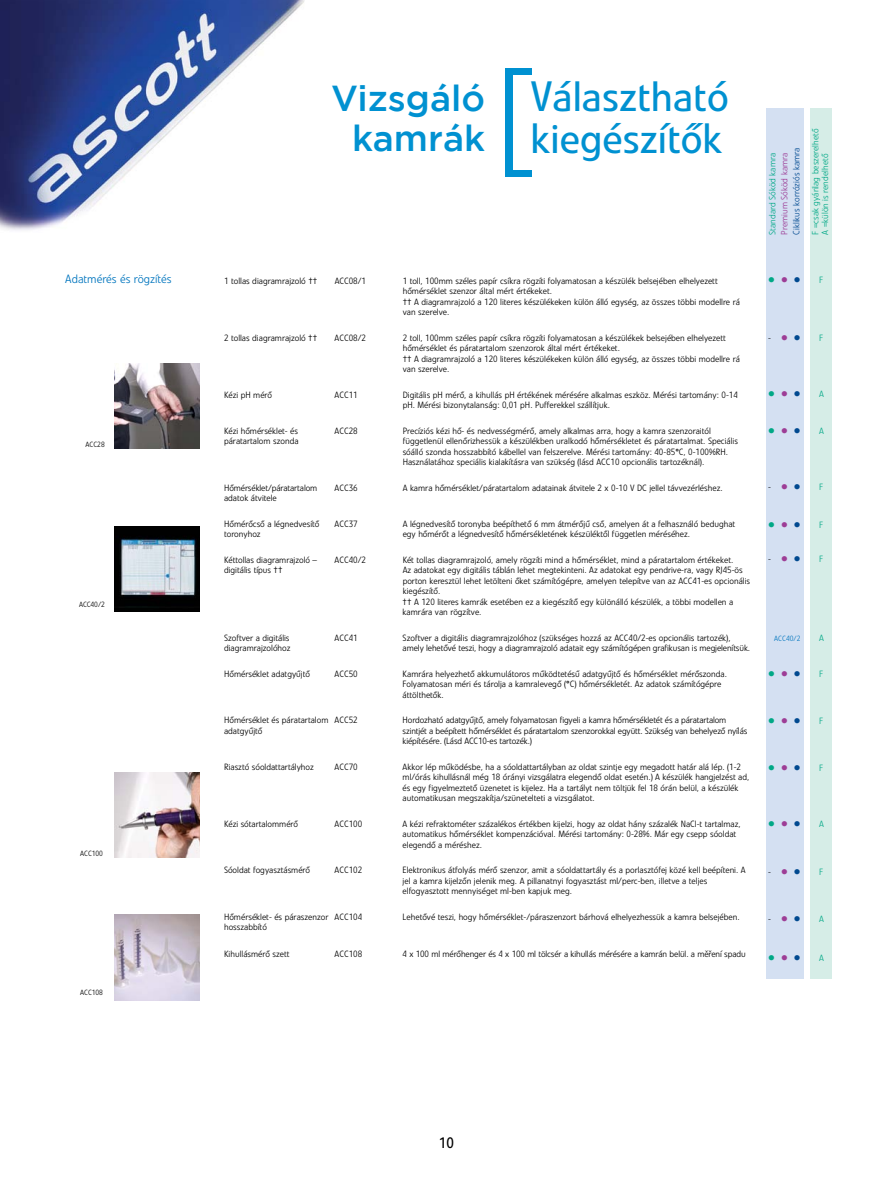
<style>
.page{position:relative;width:893px;height:1191px;background:#fff}
.page>*{position:absolute;margin:0;border:0;box-sizing:border-box;transform-origin:0 0}
.t1{font:42px/42px "Veto LT Pro";color:#0091d1}
.t2{font:500 36px/40.5px "Gotham";color:#0091d1;text-align:center}
.t3{font:15px "Veto LT Pro";color:#000}
.t4{font:300 12px "Veto LT Pro";color:#0075be}
.t5{font:300 9px/10.5px "Veto LT Pro";color:#000}
.t6{font:300 9px/9.8px "Veto LT Pro";color:#00a886}
.t7{font:9px "Wingdings";color:#00a886}
.t8{font:300 9px "Veto LT Pro";color:#004990}
.t9{font:300 9px "Veto LT Pro";color:#9d3d96}
.t10{font:300 7.5px "Veto LT Pro";letter-spacing:-.01em;color:#000}
.t11{font:300 7.5px "Veto LT Pro";color:#0075be}
.s1{color:#9d3d96}
.s2{color:#004990}
</style>
<div class="page">
<div style="left:506px;top:68px;width:26px;height:108px;background:#0091d1"></div>
<div style="left:513px;top:75px;width:28px;height:95px;background:#fff"></div>
<div style="left:766px;top:108px;width:37px;height:871px;background:#d4e0f2"></div>
<div style="left:810px;top:108px;width:21px;height:871px;background:#d6ede7"></div>
<img style="left:115px;top:526px;width:85px;height:85px">
<img style="left:115px;top:915px;width:85px;height:85px">
<img style="left:115px;top:364px;width:85px;height:85px">
<img style="left:115px;top:772px;width:85px;height:85px">
<img style="left:0;top:0;width:305px;height:230px">
<h3 class="t4" style="left:65px;top:272px;width:108px">Adatmérés és rögzítés</h3>
<p class="t10" style="left:86px;top:440px;width:21px">ACC28</p>
<p class="t10" style="left:79px;top:600px;width:27px">ACC40/2</p>
<p class="t10" style="left:80px;top:849px;width:24px">ACC100</p>
<p class="t10" style="left:80px;top:988px;width:24px">ACC108</p>
<h2 class="t2" style="left:331px;top:77px;width:155px">Vizsgáló kamrák</h2>
<h1 class="t1" style="left:531px;top:76px;width:200px">Választható kiegészítők</h1>
<p class="t5" style="left:224px;top:275px;width:95px">1 tollas diagramrajzoló ††</p>
<p class="t5" style="left:335px;top:275px;width:33px">ACC08/1</p>
<p class="t5" style="left:403px;top:275px;width:339px">1 toll, 100mm széles papír csíkra rögzíti folyamatosan a készülék belsejében elhelyezett hőmérséklet szenzor által mért értékeket.<br>†† A diagramrajzoló a 120 literes készülékeken külön álló egység, az összes többi modellre rá van szerelve.</p>
<p class="t5" style="left:224px;top:332px;width:95px">2 tollas diagramrajzoló ††</p>
<p class="t5" style="left:335px;top:332px;width:33px">ACC08/2</p>
<p class="t5" style="left:403px;top:332px;width:339px">2 toll, 100mm széles papír csíkra rögzíti folyamatosan a készülékek belsejében elhelyezett hőmérséklet és páratartalom szenzorok által mért értékeket.<br>†† A diagramrajzoló a 120 literes készülékeken külön álló egység, az összes többi modellre rá van szerelve.</p>
<p class="t5" style="left:224px;top:389px;width:50px">Kézi pH mérő</p>
<p class="t5" style="left:335px;top:389px;width:25px">ACC11</p>
<p class="t5" style="left:403px;top:389px;width:337px">Digitális pH mérő, a kihullás pH értékének mérésére alkalmas eszköz. Mérési tartomány: 0-14 pH. Mérési bizonytalanság: 0,01 pH. Pufferekkel szállítjuk.</p>
<p class="t5" style="left:224px;top:425px;width:76px">Kézi hőmérséklet- és</p>
<p class="t5" style="left:335px;top:425px;width:25px">ACC28</p>
<p class="t5" style="left:403px;top:425px;width:310px">Precíziós kézi hő- és nedvességmérő, amely alkalmas arra, hogy a kamra szenzoraitól</p>
<p class="t5" style="left:224px;top:436px;width:76px">páratartalom szonda</p>
<p class="t5" style="left:403px;top:436px;width:337px">függetlenül ellenőrizhessük a készülékben uralkodó hőmérsékletet és páratartalmat. Speciális sóálló szonda hosszabbító kábellel van felszerelve. Mérési tartomány: 40-85°C, 0-100%RH.<br>Használatához speciális kialakításra van szükség (lásd ACC10 opcionális tartozéknál).</p>
<p class="t5" style="left:224px;top:482px;width:95px">Hőmérséklet/páratartalom</p>
<p class="t5" style="left:335px;top:482px;width:25px">ACC36</p>
<p class="t5" style="left:403px;top:482px;width:321px">A kamra hőmérséklet/páratartalom adatainak átvitele 2 x 0-10 V DC jellel távvezérléshez.</p>
<p class="t5" style="left:224px;top:493px;width:54px">adatok átvitele</p>
<p class="t5" style="left:224px;top:518px;width:97px">Hőmérőcső a légnedvesítő</p>
<p class="t5" style="left:335px;top:518px;width:25px">ACC37</p>
<p class="t5" style="left:403px;top:518px;width:334px">A légnedvesítő toronyba beépíthető 6 mm átmérőjű cső, amelyen át a felhasználó bedughat</p>
<p class="t5" style="left:224px;top:529px;width:38px">toronyhoz</p>
<p class="t5" style="left:403px;top:529px;width:289px">egy hőmérőt a légnedvesítő hőmérsékletének készüléktől független méréséhez.</p>
<p class="t5" style="left:224px;top:554px;width:95px">Kéttollas diagramrajzoló –</p>
<p class="t5" style="left:335px;top:554px;width:33px">ACC40/2</p>
<p class="t5" style="left:403px;top:554px;width:332px">Két tollas diagramrajzoló, amely rögzíti mind a hőmérséklet, mind a páratartalom értékeket.</p>
<p class="t5" style="left:224px;top:565px;width:60px">digitális típus ††</p>
<p class="t5" style="left:403px;top:565px;width:349px">Az adatokat egy digitális táblán lehet megtekinteni. Az adatokat egy pendrive-ra, vagy RJ45-ös porton keresztül lehet letölteni őket számítógépre, amelyen telepítve van az ACC41-es opcionális kiegészítő.<br>†† A 120 literes kamrák esetében ez a kiegészítő egy különálló készülék, a többi modellen a kamrára van rögzítve.</p>
<p class="t5" style="left:224px;top:632px;width:67px">Szoftver a digitális</p>
<p class="t5" style="left:335px;top:632px;width:25px">ACC41</p>
<p class="t5" style="left:403px;top:632px;width:329px">Szoftver a digitális diagramrajzolóhoz (szükséges hozzá az ACC40/2-es opcionális tartozék),</p>
<p class="t5" style="left:224px;top:643px;width:68px">diagramrajzolóhoz</p>
<p class="t5" style="left:403px;top:643px;width:349px">amely lehetővé teszi, hogy a diagramrajzoló adatait egy számítógépen grafikusan is megjelenítsük.</p>
<p class="t5" style="left:224px;top:668px;width:87px">Hőmérséklet adatgyűjtő</p>
<p class="t5" style="left:335px;top:668px;width:25px">ACC50</p>
<p class="t5" style="left:403px;top:668px;width:326px">Kamrára helyezhető akkumulátoros működtetésű adatgyűjtő és hőmérséklet mérőszonda.<br>Folyamatosan méri és tárolja a kamralevegő (°C) hőmérsékletét. Az adatok számítógépre áttölthetők.</p>
<p class="t5" style="left:224px;top:715px;width:135px">Hőmérséklet és páratartalom ACC52</p>
<p class="t5" style="left:403px;top:715px;width:325px">Hordozható adatgyűjtő, amely folyamatosan figyeli a kamra hőmérsékletét és a páratartalom</p>
<p class="t5" style="left:224px;top:725px;width:40px">adatgyűjtő</p>
<p class="t5" style="left:403px;top:725px;width:346px">szintjét a beépített hőmérséklet és páratartalom szenzorokkal együtt. Szükség van behelyező nyílás kiépítésére. (Lásd ACC10-es tartozék.)</p>
<p class="t5" style="left:224px;top:761px;width:91px">Riasztó sóoldattartályhoz</p>
<p class="t5" style="left:335px;top:761px;width:25px">ACC70</p>
<p class="t5" style="left:403px;top:761px;width:348px">Akkor lép működésbe, ha a sóoldattartályban az oldat szintje egy megadott határ alá lép. (1-2 ml/órás kihullásnál még 18 órányi vizsgálatra elegendő oldat esetén.) A készülék hangjelzést ad, és egy figyelmeztető üzenetet is kijelez. Ha a tartályt nem töltjük fel 18 órán belül, a készülék automatikusan megszakítja/szünetelteti a vizsgálatot.</p>
<p class="t5" style="left:224px;top:818px;width:76px">Kézi sótartalommérő</p>
<p class="t5" style="left:335px;top:818px;width:29px">ACC100</p>
<p class="t5" style="left:403px;top:818px;width:340px">A kézi refraktométer százalékos értékben kijelzi, hogy az oldat hány százalék NaCl-t tartalmaz, automatikus hőmérséklet kompenzációval. Mérési tartomány: 0-28%. Már egy csepp sóoldat elegendő a méréshez.</p>
<p class="t5" style="left:224px;top:865px;width:88px">Sóoldat fogyasztásmérő</p>
<p class="t5" style="left:335px;top:865px;width:29px">ACC102</p>
<p class="t5" style="left:403px;top:865px;width:345px">Elektronikus átfolyás mérő szenzor, amit a sóoldattartály és a porlasztófej közé kell beépíteni. A jel a kamra kijelzőn jelenik meg. A pillanatnyi fogyasztást ml/perc-ben, illetve a teljes elfogyasztott mennyiséget ml-ben kapjuk meg.</p>
<p class="t5" style="left:224px;top:911px;width:140px">Hőmérséklet- és páraszenzor ACC104</p>
<p class="t5" style="left:403px;top:911px;width:338px">Lehetővé teszi, hogy hőmérséklet-/páraszenzort bárhová elhelyezhessük a kamra belsejében.</p>
<p class="t5" style="left:224px;top:922px;width:44px">hosszabbító</p>
<p class="t5" style="left:224px;top:949px;width:67px">Kihullásmérő szett</p>
<p class="t5" style="left:335px;top:949px;width:29px">ACC108</p>
<p class="t5" style="left:403px;top:949px;width:345px">4 x 100 ml mérőhenger és 4 x 100 ml tölcsér a kihullás mérésére a kamrán belül. a měření spadu</p>
<p class="t6" style="left:768px;top:234px;width:83px;rotate:-90deg">Standard Sóköd kamra</p>
<p class="t9" style="left:779px;top:234px;width:83px;rotate:-90deg">Premium Sóköd kamra</p>
<p class="t8" style="left:791px;top:234px;width:88px;rotate:-90deg">Ciklikus korróziós kamra</p>
<p class="t6" style="left:810px;top:234px;width:107px;rotate:-90deg">F =csak gyárilag beszerelhető<br>A =külön is rendelhető</p>
<p class="t7" style="left:768px;top:275px;width:34px">●<span class="s1">●</span><span class="s2">●</span></p>
<p class="t6" style="left:819px;top:275px;width:5px">F</p>
<p class="t5" style="left:768px;top:333px;width:34px">- <span class="s1">●</span><span class="s2">●</span></p>
<p class="t6" style="left:819px;top:333px;width:5px">F</p>
<p class="t7" style="left:768px;top:389px;width:34px">●<span class="s1">●</span><span class="s2">●</span></p>
<p class="t6" style="left:819px;top:389px;width:6px">A</p>
<p class="t7" style="left:768px;top:426px;width:34px">●<span class="s1">●</span><span class="s2">●</span></p>
<p class="t6" style="left:819px;top:426px;width:6px">A</p>
<p class="t5" style="left:768px;top:482px;width:34px">- <span class="s1">●</span><span class="s2">●</span></p>
<p class="t6" style="left:819px;top:482px;width:5px">F</p>
<p class="t7" style="left:768px;top:519px;width:34px">●<span class="s1">●</span><span class="s2">●</span></p>
<p class="t6" style="left:819px;top:519px;width:5px">F</p>
<p class="t5" style="left:768px;top:554px;width:34px">- <span class="s1">●</span><span class="s2">●</span></p>
<p class="t6" style="left:819px;top:554px;width:5px">F</p>
<p class="t11" style="left:774px;top:633px;width:28px">ACC40/2</p>
<p class="t6" style="left:819px;top:632px;width:6px">A</p>
<p class="t7" style="left:768px;top:668px;width:34px">●<span class="s1">●</span><span class="s2">●</span></p>
<p class="t6" style="left:819px;top:668px;width:5px">F</p>
<p class="t7" style="left:768px;top:715px;width:34px">●<span class="s1">●</span><span class="s2">●</span></p>
<p class="t6" style="left:819px;top:716px;width:5px">F</p>
<p class="t7" style="left:768px;top:762px;width:34px">●<span class="s1">●</span><span class="s2">●</span></p>
<p class="t6" style="left:819px;top:762px;width:5px">F</p>
<p class="t7" style="left:768px;top:818px;width:34px">●<span class="s1">●</span><span class="s2">●</span></p>
<p class="t6" style="left:819px;top:819px;width:6px">A</p>
<p class="t5" style="left:768px;top:866px;width:34px">- <span class="s1">●</span><span class="s2">●</span></p>
<p class="t6" style="left:819px;top:866px;width:5px">F</p>
<p class="t5" style="left:768px;top:913px;width:34px">- <span class="s1">●</span><span class="s2">●</span></p>
<p class="t6" style="left:819px;top:913px;width:6px">A</p>
<p class="t7" style="left:768px;top:952px;width:34px">●<span class="s1">●</span><span class="s2">●</span></p>
<p class="t6" style="left:819px;top:952px;width:6px">A</p>
<h3 class="t3" style="left:439px;top:1133px;width:16px">10</h3>
</div>
